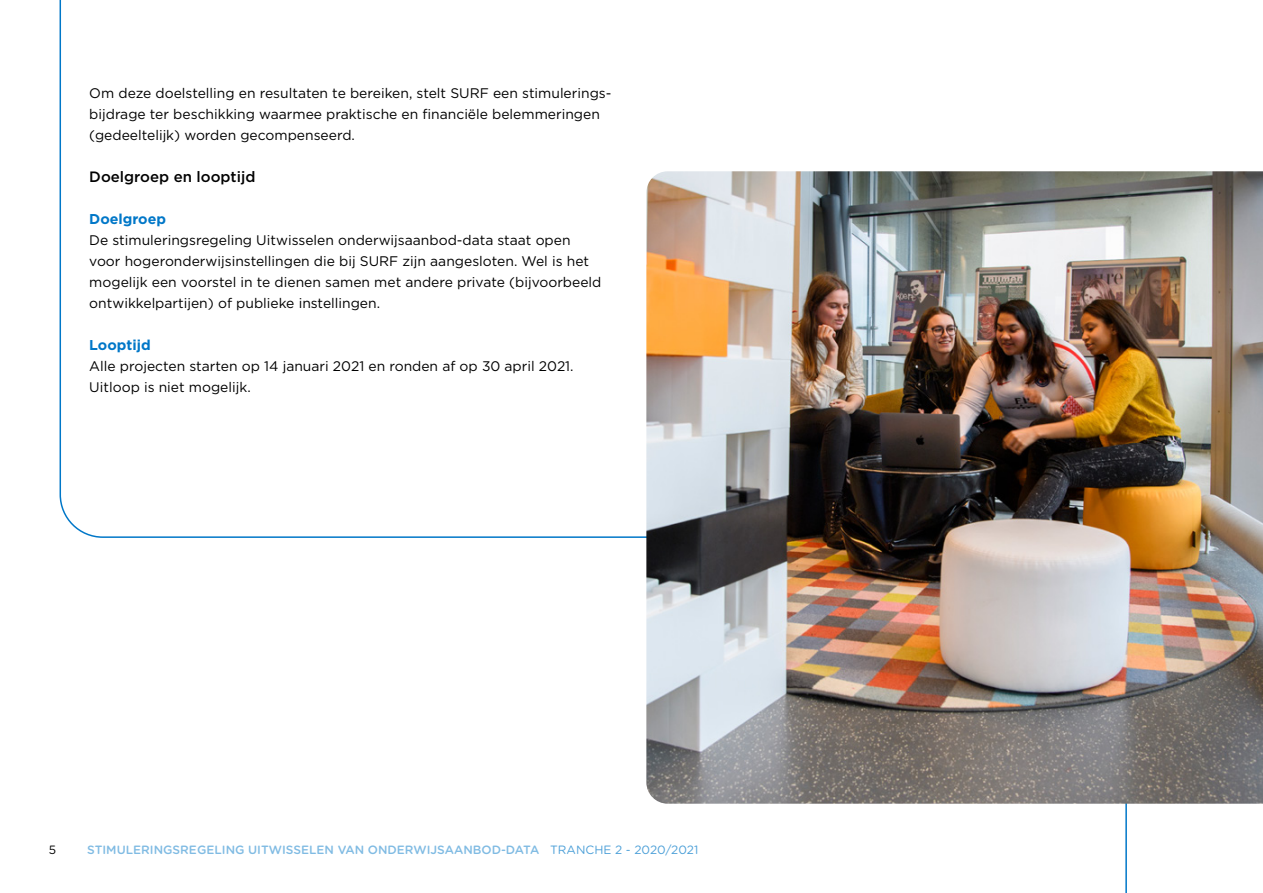
<style>
.page{position:relative;width:1263px;height:893px;background:#fff}
.page>*{position:absolute;margin:0;border:0;box-sizing:border-box;transform-origin:0 0}
.t1{font:500 15px "Gotham";color:#000}
.t2{font:700 14.25px "Gotham";color:#0077c8}
.t3{font:13.8px/21px "Gotham";color:#000}
.t4{font:500 12px "Gotham Rounded";color:#80bbe3}
.t5{font:12px "Gotham Rounded";color:#000}
.s1{font-weight:400;color:#4da0d8}
</style>
<div class="page">
<img style="left:646px;top:171px;width:617px;height:633px">
<p class="t3" style="left:89px;top:82px;width:524px">Om deze doelstelling en resultaten te bereiken, stelt SURF een stimulerings&shy;bijdrage ter beschikking waarmee praktische en financiële belemmeringen (gedeeltelijk) worden gecompenseerd.</p>
<p class="t1" style="left:89px;top:167px;width:168px">Doelgroep en looptijd</p>
<p class="t2" style="left:89px;top:209px;width:78px">Doelgroep</p>
<p class="t3" style="left:89px;top:229px;width:514px">De stimuleringsregeling Uitwisselen onderwijsaanbod-data staat open voor hogeronderwijsinstellingen die bij SURF zijn aangesloten. Wel is het mogelijk een voorstel in te dienen samen met andere private (bijvoorbeeld ontwikkelpartijen) of publieke instellingen.</p>
<p class="t2" style="left:89px;top:335px;width:63px">Looptijd</p>
<p class="t3" style="left:89px;top:355px;width:486px">Alle projecten starten op 14 januari 2021 en ronden af op 30 april 2021.<br>Uitloop is niet mogelijk.</p>
<p class="t5" style="left:49px;top:841px;width:9px">5</p>
<p class="t4" style="left:87px;top:841px;width:613px">STIMULERINGSREGELING UITWISSELEN VAN ONDERWIJSAANBOD-DATA <span class="s1">TRANCHE 2 - 2020/2021</span></p>
</div>
